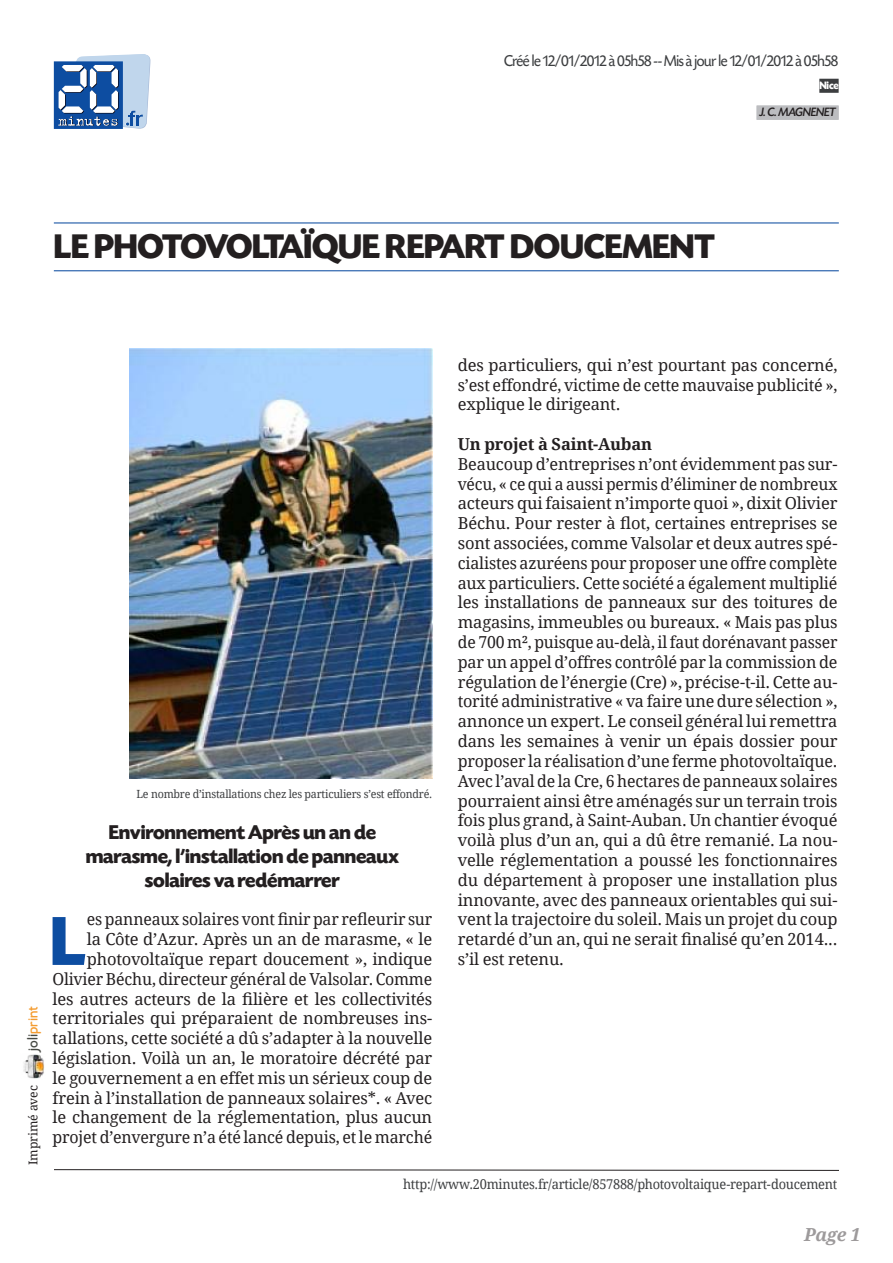
<style>
.page{position:relative;width:893px;height:1263px;background:#fff}
.page>*{position:absolute;margin:0;border:0;box-sizing:border-box;transform-origin:0 0}
.t1{font:700 72.9px "Today SHOP";color:#0d4da1}
.t2{font:700 36px "Today SHOP";letter-spacing:-.005em;color:#231f20}
.t3{font:700 21px/24px "Today SHOP";letter-spacing:-.005em;color:#231f20;text-align:center}
.t4{font:italic 700 18px "Droid Serif";color:#9d9a9b}
.t5{font:16.5px/19.8px "Droid Serif";letter-spacing:-.01em;color:#231f20;text-align:justify}
.t6{font:16.5px/19.8px "Droid Serif";letter-spacing:-.01em;color:#231f20;text-align:right;scale:.96 1}
.t7{font:16.5px "Today SHOP";letter-spacing:-.02em;color:#3c3e40;scale:.95 1}
.t8{font:700 16.5px "Droid Serif";letter-spacing:-.01em;color:#231f20}
.t9{font:700 13.65px "Candela";color:#f49c30}
.t10{font:13.5px "Droid Serif";letter-spacing:-.02em;color:#3c3e40;scale:.95 1}
.t11{font:italic 500 12.75px "Today SHOP";letter-spacing:-.005em;color:#231f20}
.t12{font:12.15px "Droid Serif";color:#231f20}
.t13{font:11.25px "Droid Serif";letter-spacing:-.02em;color:#3c3e40;scale:.95 1}
.t14{font:700 11.25px "Today SHOP";color:#fff;scale:.95 1}
.s1{color:#464943}
</style>
<div class="page">
<img style="left:23px;top:1054px;width:21px;height:25px">
<svg style="left:54px;top:54px;width:97px;height:75px"></svg>
<hr style="left:54px;top:222px;width:785px;height:1px;background:#0d4da1">
<hr style="left:54px;top:270px;width:785px;height:1px;background:#0d4da1">
<img style="left:130px;top:349px;width:302px;height:429px">
<svg style="left:54px;top:1169px;width:785px;height:2px"></svg>
<div style="left:819px;top:79px;width:20px;height:14px;background:#3c3e40"></div>
<div style="left:757px;top:106px;width:82px;height:14px;background:#bcbdc0"></div>
<p class="t7" style="left:504px;top:52px;width:353px">Créé le 12/01/2012 à 05h58 -- Mis à jour le 12/01/2012 à 05h58</p>
<p class="t14" style="left:819px;top:80px;width:22px">Nice</p>
<p class="t11" style="left:759px;top:105px;width:78px">J. C. MAGNENET</p>
<h2 class="t2" style="left:54px;top:227px;width:662px">Le photovoltaïque repart doucement</h2>
<p class="t9" style="left:24px;top:1051px;width:46px;rotate:-90deg"><span class="s1">joli</span>print</p>
<p class="t12" style="left:26px;top:1165px;width:81px;rotate:-90deg">Imprimé avec</p>
<p class="t13" style="left:137px;top:787px;width:313px">Le nombre d’installations chez les particuliers s’est effondré.</p>
<p class="t3" style="left:86px;top:821px;width:315px">Environnement Après un an de marasme, l’installation de panneaux solaires va redémarrer</p>
<p class="t6" style="left:53px;top:910px;width:397px">es panneaux solaires vont finir par refleurir sur<br>la Côte d’Azur. Après un an de marasme, « le photovoltaïque repart doucement », indique Olivier Béchu, directeur général de Valsolar. Comme les autres acteurs de la filière et les collectivités territoriales qui préparaient de nombreuses ins&shy;tallations, cette société a dû s’adapter à la nouvelle législation. Voilà un an, le moratoire décrété par le gouvernement a en effet mis un sérieux coup de frein à l’installation de panneaux solaires*. « Avec le changement de la réglementation, plus aucun projet d’envergure n’a été lancé depuis, et le marché</p>
<h1 class="t1" style="left:50px;top:904px;width:37px">L</h1>
<p class="t5" style="left:458px;top:355px;width:381px">des particuliers, qui n’est pourtant pas concerné, s’est effondré, victime de cette mauvaise publicité », explique le dirigeant.</p>
<p class="t8" style="left:458px;top:434px;width:196px">Un projet à Saint-Auban</p>
<p class="t5" style="left:458px;top:454px;width:381px">Beaucoup d’entreprises n’ont évidemment pas sur&shy;vécu, « ce qui a aussi permis d’éliminer de nombreux acteurs qui faisaient n’importe quoi », dixit Olivier Béchu. Pour rester à flot, certaines entreprises se sont associées, comme Valsolar et deux autres spé&shy;cialistes azuréens pour proposer une offre complète aux particuliers. Cette société a également multiplié les installations de panneaux sur des toitures de magasins, immeubles ou bureaux. « Mais pas plus de 700 m², puisque au-delà, il faut dorénavant passer par un appel d’offres contrôlé par la commission de régulation de l’énergie (Cre) », précise-t-il. Cette au&shy;torité administrative « va faire une dure sélection », annonce un expert. Le conseil général lui remettra dans les semaines à venir un épais dossier pour proposer la réalisation d’une ferme photovoltaïque.<br>Avec l’aval de la Cre, 6 hectares de panneaux solaires pourraient ainsi être aménagés sur un terrain trois fois plus grand, à Saint-Auban. Un chantier évoqué voilà plus d’un an, qui a dû être remanié. La nou&shy;velle réglementation a poussé les fonctionnaires du département à proposer une installation plus innovante, avec des panneaux orientables qui sui&shy;vent la trajectoire du soleil. Mais un projet du coup retardé d’un an, qui ne serait finalisé qu’en 2014... s’il est retenu.</p>
<p class="t10" style="left:403px;top:1175px;width:459px">http://www.20minutes.fr/article/857888/photovoltaique-repart-doucement</p>
<p class="t4" style="left:804px;top:1223px;width:58px">Page 1</p>
</div>
